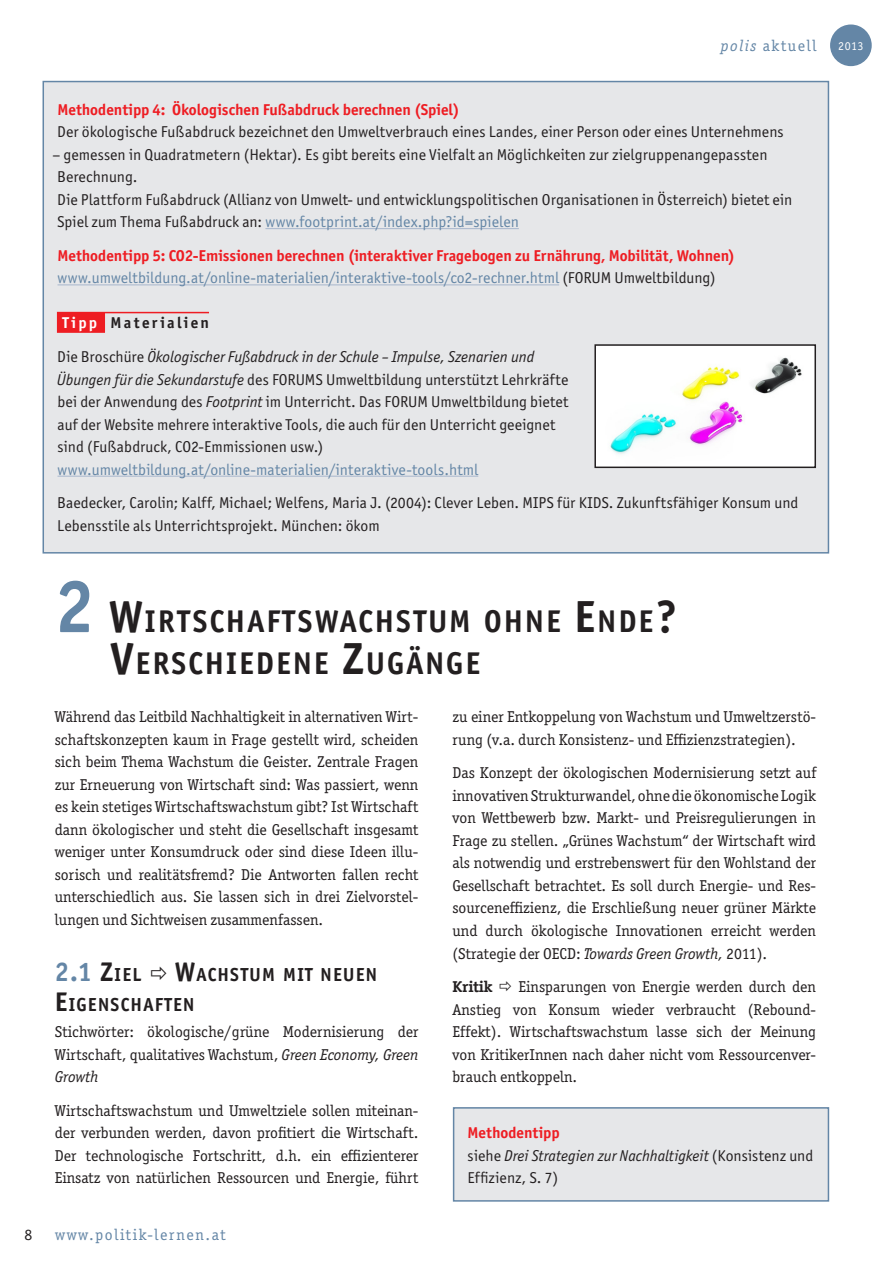
<style>
.page{position:relative;width:893px;height:1263px;background:#fff}
.page>*{position:absolute;margin:0;border:0;box-sizing:border-box;transform-origin:0 0}
.t1{font:700 31.5px/42px "Officina San ITC";letter-spacing:.07em;color:#231f20}
.t2{font:700 18.9px/30px "Officina San ITC";letter-spacing:.07em;color:#231f20}
.t3{font:15.75px/22.5px "Officina Ser ITC";color:#231f20;text-align:justify}
.t4{font:15.75px/22.5px "Officina San ITC";letter-spacing:.005em;color:#231f20}
.t5{font:700 15.75px/22.5px "Officina San ITC";letter-spacing:-.005em;color:#ee1d23}
.t6{font:italic 15.75px/33.8px "Officina San ITC";color:#231f20}
.t7{font:15.75px "Officina San ITC";letter-spacing:.005em;color:#6486a6}
.t8{font:15.75px "Officina Ser ITC";letter-spacing:.1em;color:#6486a6}
.t9{font:700 15.75px "Officina Ser ITC";color:#231f20}
.t10{font:12px "Officina Ser ITC";color:#fff}
.s1{font-style:italic}
.s2{color:#6486a6}
.s3{font-weight:400;color:#6486a6}
.s4{font-weight:400;color:#231f20}
.s5{font-weight:700;font-style:normal;color:#fff}
.s6{font-weight:700;font-style:normal}
.s7{font-style:normal}
.s8{font-size:75px;color:#6486a6}
.s9{font-size:45px}
.s10{font-size:27px;color:#6486a6}
.s11{font-size:27px}
.s12{font-weight:700;color:#ee1d23}
</style>
<div class="page">
<div style="left:452px;top:1107px;width:378px;height:95px;background:#e6e7e9"></div>
<div style="left:42px;top:80px;width:788px;height:474px;background:#e6e7e9"></div>
<img style="left:597px;top:347px;width:216px;height:118px">
<div style="left:594px;top:344px;width:222px;height:124px;border:2px solid #231f20"></div>
<div style="left:831px;top:25px;width:40px;height:40px;background:#6486a6;border-radius:50%"></div>
<div style="left:830px;top:25px;width:42px;height:41px;border:2px solid #6486a6;border-radius:50%"></div>
<p class="t3" style="left:25px;top:1223px;width:9px">8</p>
<p class="t8" style="left:721px;top:37px;width:97px"><span class="s1">polis</span> aktuell</p>
<p class="t5" style="left:57px;top:98px;width:404px">Methodentipp 4: Ökologischen Fußabdruck berechnen (Spiel)</p>
<p class="t4" style="left:57px;top:120px;width:728px">Der ökologische Fußabdruck bezeichnet den Umweltverbrauch eines Landes, einer Person oder eines Unternehmens</p>
<p class="t4" style="left:52px;top:143px;width:741px">– gemessen in Quadratmetern (Hektar). Es gibt bereits eine Vielfalt an Möglichkeiten zur zielgruppenangepassten Berechnung.<br>Die Plattform Fußabdruck (Allianz von Umwelt- und entwicklungspolitischen Organisationen in Österreich) bietet ein Spiel zum Thema Fußabdruck an: <span class="s2">www.footprint.at/index.php?id=spielen</span></p>
<p class="t5" style="left:57px;top:244px;width:679px">Methodentipp 5: CO2-Emissionen berechnen (interaktiver Fragebogen zu Ernährung, Mobilität, Wohnen) <span class="s3">www.umweltbildung.at/online-materialien/interaktive-tools/co2-rechner.html</span> <span class="s4">(FORUM Umweltbildung)</span></p>
<p class="t6" style="left:57px;top:306px;width:479px;text-indent:5px"><span class="s5">Tipp</span> <span class="s6">Materialien<br></span><span class="s7">Die Broschüre</span> Ökologischer Fußabdruck in der Schule – Impulse, Szenarien und</p>
<p class="t4" style="left:57px;top:368px;width:513px"><span class="s1">Übungen für die Sekundarstufe</span> des FORUMS Umweltbildung unterstützt Lehrkräfte bei der Anwendung des <span class="s1">Footprint</span> im Unterricht. Das FORUM Umweltbildung bietet auf der Website mehrere interaktive Tools, die auch für den Unterricht geeignet sind (Fußabdruck, CO2-Emmissionen usw.)</p>
<p class="t7" style="left:58px;top:460px;width:422px">www.umweltbildung.at/online-materialien/interaktive-tools.html</p>
<p class="t4" style="left:57px;top:492px;width:743px">Baedecker, Carolin; Kalff, Michael; Welfens, Maria J. (2004): Clever Leben. MIPS für KIDS. Zukunftsfähiger Konsum und<br>Lebensstile als Unterrichtsprojekt. München: ökom</p>
<h1 class="t1" style="left:111px;top:600px;width:568px;text-indent:-56px"><span class="s8">2</span> <span class="s9">W</span>IRTSCHAFTSWACHSTUM OHNE <span class="s9">E</span>NDE<span class="s9">?<br>V</span>ERSCHIEDENE <span class="s9">Z</span>UGÄNGE</h1>
<p class="t3" style="left:55px;top:705px;width:365px">Während das Leitbild Nachhaltigkeit in alternativen Wirt&shy;schaftskonzepten kaum in Frage gestellt wird, scheiden sich beim Thema Wachstum die Geister. Zentrale Fragen zur Erneuerung von Wirtschaft sind: Was passiert, wenn es kein stetiges Wirtschaftswachstum gibt? Ist Wirtschaft dann ökologischer und steht die Gesellschaft insgesamt weniger unter Konsumdruck oder sind diese Ideen illu&shy;sorisch und realitätsfremd? Die Antworten fallen recht unterschiedlich aus. Sie lassen sich in drei Zielvorstel&shy;lungen und Sichtweisen zusammenfassen.</p>
<p class="t2" style="left:55px;top:959px;width:324px"><span class="s10">2.1</span> <span class="s11">Z</span>IEL <span class="s11">W</span>ACHSTUM MIT NEUEN<br><span class="s11">E</span>IGENSCHAFTEN</p>
<p class="t3" style="left:55px;top:1020px;width:365px">Stichwörter: ökologische/grüne Modernisierung der Wirtschaft, qualitatives Wachstum, <span class="s1">Green Economy, Green Growth</span></p>
<p class="t3" style="left:55px;top:1099px;width:365px">Wirtschaftswachstum und Umweltziele sollen miteinan&shy;der verbunden werden, davon profitiert die Wirtschaft.<br>Der technologische Fortschritt, d.h. ein effizienterer Einsatz von natürlichen Ressourcen und Energie, führt</p>
<p class="t3" style="left:452px;top:705px;width:365px">zu einer Entkoppelung von Wachstum und Umweltzerstö&shy;rung (v.a. durch Konsistenz- und Effizienzstrategien).</p>
<p class="t3" style="left:452px;top:762px;width:365px">Das Konzept der ökologischen Modernisierung setzt auf innovativen Strukturwandel, ohne die ökonomische Logik von Wettbewerb bzw. Markt- und Preisregulierungen in Frage zu stellen. „Grünes Wachstum“ der Wirtschaft wird als notwendig und erstrebenswert für den Wohlstand der Gesellschaft betrachtet. Es soll durch Energie- und Res&shy;sourceneffizienz, die Erschließung neuer grüner Märkte und durch ökologische Innovationen erreicht werden (Strategie der OECD: <span class="s1">Towards Green Growth,</span> 2011).</p>
<p class="t9" style="left:452px;top:977px;width:42px">Kritik</p>
<p class="t3" style="left:452px;top:975px;width:365px;text-indent:66px">Einsparungen von Energie werden durch den Anstieg von Konsum wieder verbraucht (Rebound-Effekt). Wirtschaftswachstum lasse sich der Meinung von KritikerInnen nach daher nicht vom Ressourcenver&shy;brauch entkoppeln.</p>
<p class="t4" style="left:467px;top:1122px;width:347px"><span class="s12">Methodentipp<br></span>siehe <span class="s1">Drei Strategien zur Nachhaltigkeit</span> (Konsistenz und<br>Effizienz, S. 7)</p>
<p class="t8" style="left:55px;top:1225px;width:172px">www.politik-lernen.at</p>
<p class="t10" style="left:838px;top:39px;width:27px">2013</p>
</div>
